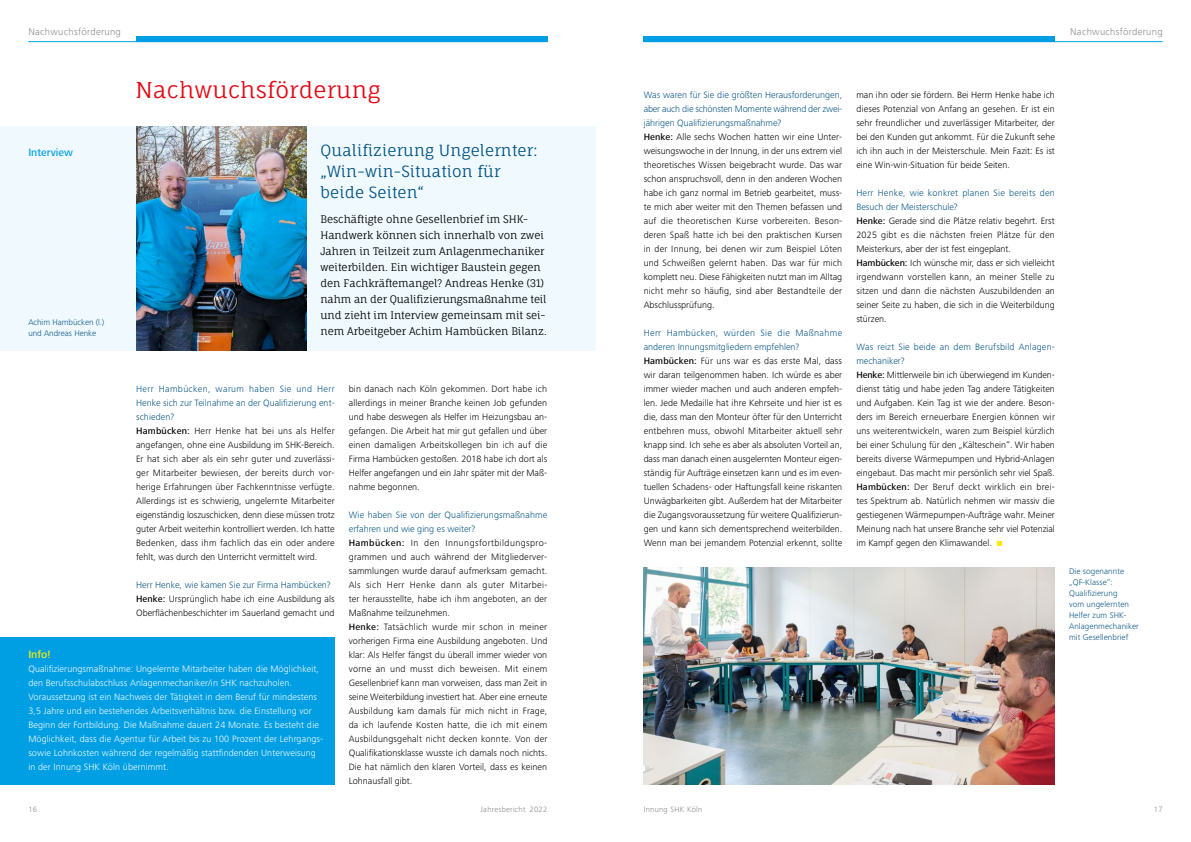
<style>
.page{position:relative;width:1191px;height:842px;background:#fff}
.page>*{position:absolute;margin:0;border:0;box-sizing:border-box;transform-origin:0 0}
.t1{font:22px "Fauna One";letter-spacing:.01em;color:#e30613}
.t2{font:15.5px/21px "Fauna One";letter-spacing:.01em;color:#005284}
.t3{font:500 11px "Frutiger Next Pro";color:#009fe3}
.t4{font:500 11px "Frutiger Next Pro";color:#ffed00}
.t5{font:10.5px/16px "Fauna One";letter-spacing:-.005em;color:#000}
.t6{font:300 10px "Frutiger Next Pro";letter-spacing:.03em;color:#878787}
.t7{font:300 9.5px/14px "Frutiger Next Pro";color:#000}
.t8{font:300 9.5px/14px "Frutiger Next Pro";letter-spacing:.01em;color:#fff}
.t9{font:300 8.5px/11px "Frutiger Next Pro";letter-spacing:.01em;color:#005284}
.t10{font:300 8px "Frutiger Next Pro";letter-spacing:.03em;color:#878787}
.s1{color:#005284}
.s2{font-weight:500}
</style>
<div class="page">
<svg style="left:997px;top:541px;width:4px;height:5px"></svg>
<div style="left:0;top:126px;width:595px;height:224px;background:#f0f9fe"></div>
<div style="left:0;top:637px;width:334px;height:147px;background:#009fe3"></div>
<img style="left:643px;top:568px;width:411px;height:216px">
<img style="left:136px;top:126px;width:170px;height:224px">
<div style="left:136px;top:36px;width:411px;height:5px;background:#009fe3"></div>
<div style="left:643px;top:36px;width:411px;height:5px;background:#009fe3"></div>
<hr style="left:28px;top:41px;width:519px;height:1px;background:#009fe3">
<hr style="left:643px;top:41px;width:519px;height:1px;background:#009fe3">
<p class="t6" style="left:28px;top:26px;width:94px">Nachwuchsförderung</p>
<p class="t6" style="left:1070px;top:26px;width:94px">Nachwuchsförderung</p>
<p class="t3" style="left:28px;top:146px;width:46px">Interview</p>
<p class="t9" style="left:28px;top:317px;width:77px">Achim Hambücken (l.) und Andreas Henke</p>
<h1 class="t1" style="left:135px;top:76px;width:246px">Nachwuchsförderung</h1>
<h2 class="t2" style="left:320px;top:140px;width:218px">Qualifizierung Ungelernter: „Win-win-Situation für beide Seiten“</h2>
<p class="t5" style="left:320px;top:211px;width:228px">Beschäftigte ohne Gesellenbrief im SHK-Handwerk können sich innerhalb von zwei Jahren in Teilzeit zum Anlagenmechaniker weiterbilden. Ein wichtiger Baustein gegen den Fachkräftemangel? Andreas Henke (31) nahm an der Qualifizierungsmaßnahme teil und zieht im Interview gemeinsam mit sei&shy;nem Arbeitgeber Achim Hambücken Bilanz.</p>
<p class="t7" style="left:136px;top:382px;width:200px"><span class="s1">Herr Hambücken, warum haben Sie und Herr Henke sich zur Teilnahme an der Qualifizierung ent&shy;schieden?<br></span><span class="s2">Hambücken:</span> Herr Henke hat bei uns als Helfer angefangen, ohne eine Ausbildung im SHK-Bereich.<br>Er hat sich aber als ein sehr guter und zuverlässi&shy;ger Mitarbeiter bewiesen, der bereits durch vor&shy;herige Erfahrungen über Fachkenntnisse verfügte.<br>Allerdings ist es schwierig, ungelernte Mitarbeiter eigenständig loszuschicken, denn diese müssen trotz guter Arbeit weiterhin kontrolliert werden. Ich hatte Bedenken, dass ihm fachlich das ein oder andere fehlt, was durch den Unterricht vermittelt wird.</p>
<p class="t7" style="left:136px;top:578px;width:200px"><span class="s1">Herr Henke, wie kamen Sie zur Firma Hambücken?<br></span><span class="s2">Henke:</span> Ursprünglich habe ich eine Ausbildung als<br>Oberflächenbeschichter im Sauerland gemacht und</p>
<p class="t4" style="left:28px;top:648px;width:24px">Info!</p>
<p class="t8" style="left:28px;top:662px;width:296px">Qualifizierungsmaßnahme: Ungelernte Mitarbeiter haben die Möglichkeit, den Berufsschulabschluss Anlagenmechaniker/in SHK nachzuholen.<br>Voraussetzung ist ein Nachweis der Tätigkeit in dem Beruf für mindestens 3,5 Jahre und ein bestehendes Arbeitsverhältnis bzw. die Einstellung vor Beginn der Fortbildung. Die Maßnahme dauert 24 Monate. Es besteht die Möglichkeit, dass die Agentur für Arbeit bis zu 100 Prozent der Lehrgangs&shy;sowie Lohnkosten während der regelmäßig stattfindenden Unterweisung in der Innung SHK Köln übernimmt.</p>
<p class="t7" style="left:349px;top:382px;width:200px;text-align:justify">bin danach nach Köln gekommen. Dort habe ich allerdings in meiner Branche keinen Job gefunden und habe deswegen als Helfer im Heizungsbau an&shy;gefangen. Die Arbeit hat mir gut gefallen und über einen damaligen Arbeitskollegen bin ich auf die Firma Hambücken gestoßen. 2018 habe ich dort als Helfer angefangen und ein Jahr später mit der Maß&shy;nahme begonnen.</p>
<p class="t7" style="left:349px;top:508px;width:200px"><span class="s1">Wie haben Sie von der Qualifizierungsmaßnahme erfahren und wie ging es weiter?<br></span><span class="s2">Hambücken:</span> In den Innungsfortbildungspro&shy;grammen und auch während der Mitgliederver&shy;sammlungen wurde darauf aufmerksam gemacht.<br>Als sich Herr Henke dann als guter Mitarbei&shy;ter herausstellte, habe ich ihm angeboten, an der Maßnahme teilzunehmen.<br><span class="s2">Henke:</span> Tatsächlich wurde mir schon in meiner vorherigen Firma eine Ausbildung angeboten. Und klar: Als Helfer fängst du überall immer wieder von vorne an und musst dich beweisen. Mit einem Gesellenbrief kann man vorweisen, dass man Zeit in seine Weiterbildung investiert hat. Aber eine erneute Ausbildung kam damals für mich nicht in Frage, da ich laufende Kosten hatte, die ich mit einem Ausbildungsgehalt nicht decken konnte. Von der Qualifikationsklasse wusste ich damals noch nichts.<br>Die hat nämlich den klaren Vorteil, dass es keinen Lohnausfall gibt.</p>
<p class="t7" style="left:643px;top:88px;width:200px"><span class="s1">Was waren für Sie die größten Herausforderungen, aber auch die schönsten Momente während der zwei&shy;jährigen Qualifizierungsmaßnahme?<br></span><span class="s2">Henke:</span> Alle sechs Wochen hatten wir eine Unter&shy;weisungswoche in der Innung, in der uns extrem viel theoretisches Wissen beigebracht wurde. Das war schon anspruchsvoll, denn in den anderen Wochen habe ich ganz normal im Betrieb gearbeitet, muss&shy;te mich aber weiter mit den Themen befassen und auf die theoretischen Kurse vorbereiten. Beson&shy;deren Spaß hatte ich bei den praktischen Kursen in der Innung, bei denen wir zum Beispiel Löten und Schweißen gelernt haben. Das war für mich komplett neu. Diese Fähigkeiten nutzt man im Alltag nicht mehr so häufig, sind aber Bestandteile der Abschlussprüfung.</p>
<p class="t7" style="left:643px;top:326px;width:200px"><span class="s1">Herr Hambücken, würden Sie die Maßnahme anderen Innungsmitgliedern empfehlen?<br></span><span class="s2">Hambücken:</span> Für uns war es das erste Mal, dass wir daran teilgenommen haben. Ich würde es aber immer wieder machen und auch anderen empfeh&shy;len. Jede Medaille hat ihre Kehrseite und hier ist es die, dass man den Monteur öfter für den Unterricht entbehren muss, obwohl Mitarbeiter aktuell sehr knapp sind. Ich sehe es aber als absoluten Vorteil an, dass man danach einen ausgelernten Monteur eigen&shy;ständig für Aufträge einsetzen kann und es im even&shy;tuellen Schadens- oder Haftungsfall keine riskanten Unwägbarkeiten gibt. Außerdem hat der Mitarbeiter die Zugangsvoraussetzung für weitere Qualifizierun&shy;gen und kann sich dementsprechend weiterbilden.<br>Wenn man bei jemandem Potenzial erkennt, sollte</p>
<p class="t7" style="left:856px;top:88px;width:200px;text-align:justify">man ihn oder sie fördern. Bei Herrn Henke habe ich dieses Potenzial von Anfang an gesehen. Er ist ein sehr freundlicher und zuverlässiger Mitarbeiter, der bei den Kunden gut ankommt. Für die Zukunft sehe ich ihn auch in der Meisterschule. Mein Fazit: Es ist eine Win-win-Situation für beide Seiten.</p>
<p class="t7" style="left:856px;top:186px;width:200px"><span class="s1">Herr Henke, wie konkret planen Sie bereits den Besuch der Meisterschule?<br></span><span class="s2">Henke:</span> Gerade sind die Plätze relativ begehrt. Erst 2025 gibt es die nächsten freien Plätze für den Meisterkurs, aber der ist fest eingeplant.<br><span class="s2">Hambücken:</span> Ich wünsche mir, dass er sich vielleicht irgendwann vorstellen kann, an meiner Stelle zu sitzen und dann die nächsten Auszubildenden an seiner Seite zu haben, die sich in die Weiterbildung stürzen.</p>
<p class="t7" style="left:856px;top:340px;width:200px"><span class="s1">Was reizt Sie beide an dem Berufsbild Anlagen&shy;mechaniker?<br></span><span class="s2">Henke:</span> Mittlerweile bin ich überwiegend im Kunden&shy;dienst tätig und habe jeden Tag andere Tätigkeiten und Aufgaben. Kein Tag ist wie der andere. Beson&shy;ders im Bereich erneuerbare Energien können wir uns weiterentwickeln, waren zum Beispiel kürzlich bei einer Schulung für den „Kälteschein“. Wir haben bereits diverse Wärmepumpen und Hybrid-Anlagen eingebaut. Das macht mir persönlich sehr viel Spaß.<br><span class="s2">Hambücken:</span> Der Beruf deckt wirklich ein brei&shy;tes Spektrum ab. Natürlich nehmen wir massiv die gestiegenen Wärmepumpen-Aufträge wahr. Meiner Meinung nach hat unsere Branche sehr viel Potenzial im Kampf gegen den Klimawandel.</p>
<p class="t9" style="left:1069px;top:565px;width:71px">Die sogenannte „QF-Klasse“:<br>Qualifizierung<br>vom ungelernten<br>Helfer zum SHK-<br>Anlagenmechaniker mit Gesellenbrief</p>
<p class="t10" style="left:28px;top:805px;width:10px">16</p>
<p class="t10" style="left:480px;top:805px;width:68px">Jahresbericht 2022</p>
<p class="t10" style="left:643px;top:805px;width:60px">Innung SHK Köln</p>
<p class="t10" style="left:1153px;top:805px;width:10px">17</p>
</div>
